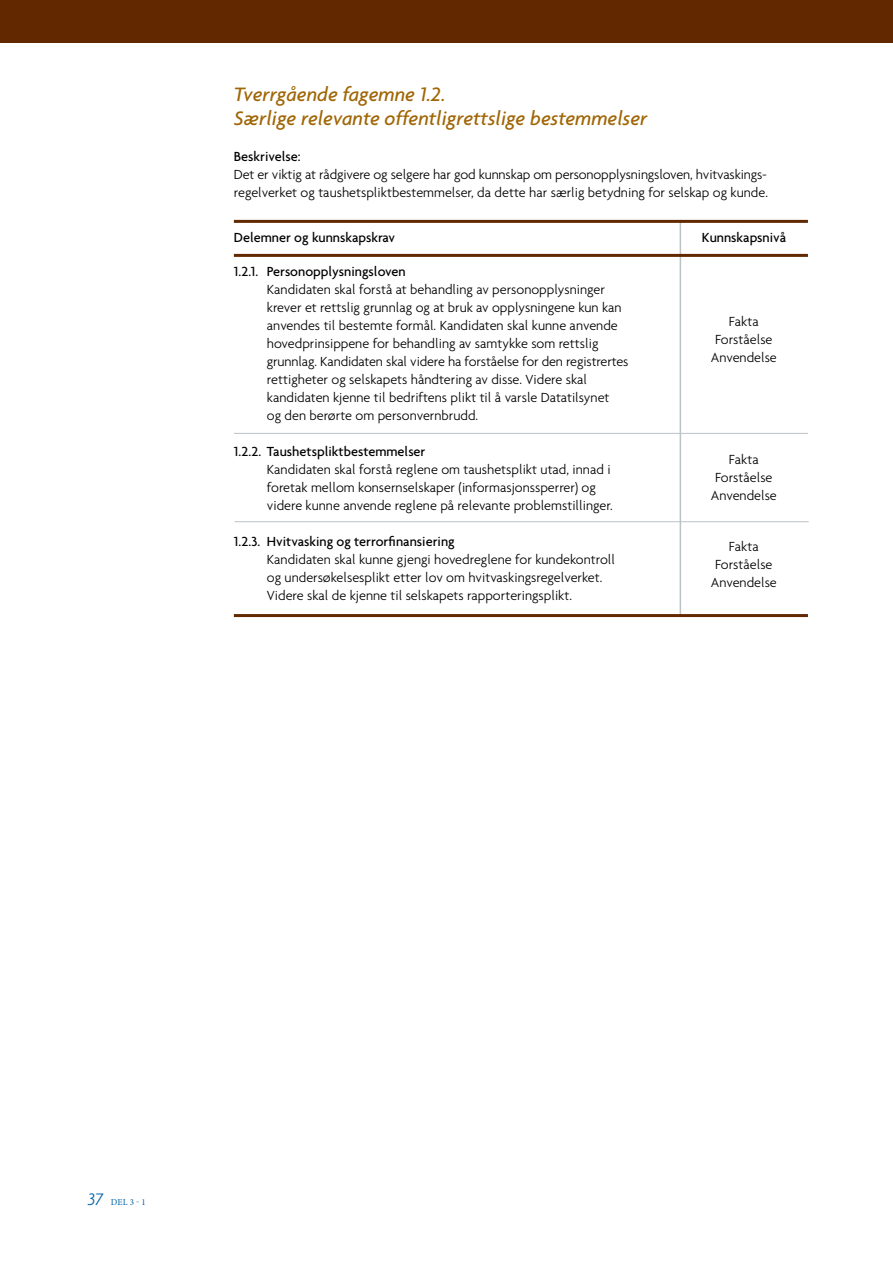
<style>
.page{position:relative;width:893px;height:1263px;background:#fff}
.page>*{position:absolute;margin:0;border:0;box-sizing:border-box;transform-origin:0 0}
.t1{font:italic 500 21px/24px "Agenda";color:#a06606}
.t2{font:300 14.25px/18px "Agenda";color:#000}
.t3{font:500 14.25px "Agenda";color:#000}
.t4{font:9px "Minion Pro";color:#0061a7}
.s1{font-family:"Agenda";font-weight:300;font-style:italic;font-size:18px}
</style>
<div class="page">
<div style="left:0;top:0;width:893px;height:43px;background:#622900"></div>
<hr style="left:680px;top:220px;width:1px;height:395px;background:#bbc2c6">
<hr style="left:234px;top:220px;width:574px;height:3px;background:#622900">
<hr style="left:234px;top:254px;width:574px;height:3px;background:#622900">
<hr style="left:234px;top:614px;width:574px;height:3px;background:#622900">
<hr style="left:234px;top:433px;width:574px;height:1px;background:#bbc2c6">
<hr style="left:235px;top:521px;width:574px;height:1px;background:#bbc2c6">
<h1 class="t1" style="left:234px;top:82px;width:415px">Tverrgående fagemne 1.2.<br>Særlige relevante offentligrettslige bestemmelser</h1>
<p class="t3" style="left:234px;top:148px;width:68px">Beskrivelse:</p>
<p class="t2" style="left:234px;top:165px;width:536px">Det er viktig at rådgivere og selgere har god kunnskap om personopplysningsloven, hvitvaskings&shy;regelverket og taushetspliktbestemmelser, da dette har særlig betydning for selskap og kunde.</p>
<p class="t3" style="left:234px;top:229px;width:163px">Delemner og kunnskapskrav</p>
<p class="t3" style="left:702px;top:229px;width:86px">Kunnskapsnivå</p>
<p class="t3" style="left:234px;top:263px;width:173px">1.2.1. Personopplysningsloven</p>
<p class="t2" style="left:267px;top:280px;width:363px">Kandidaten skal forstå at behandling av personopplysninger krever et rettslig grunnlag og at bruk av opplysningene kun kan anvendes til bestemte formål. Kandidaten skal kunne anvende hovedprinsippene for behandling av samtykke som rettslig grunnlag. Kandidaten skal videre ha forståelse for den registrertes rettigheter og selskapets håndtering av disse. Videre skal kandidaten kjenne til bedriftens plikt til å varsle Datatilsynet<br>og den berørte om personvernbrudd.</p>
<p class="t3" style="left:234px;top:443px;width:193px">1.2.2. Taushetspliktbestemmelser</p>
<p class="t2" style="left:267px;top:460px;width:347px">Kandidaten skal forstå reglene om taushetsplikt utad, innad i foretak mellom konsernselskaper (informasjonssperrer) og videre kunne anvende reglene på relevante problemstillinger.</p>
<p class="t3" style="left:234px;top:533px;width:222px">1.2.3. Hvitvasking og terrorfinansiering</p>
<p class="t2" style="left:267px;top:550px;width:350px">Kandidaten skal kunne gjengi hovedreglene for kundekontroll og undersøkelsesplikt etter lov om hvitvaskingsregelverket.<br>Videre skal de kjenne til selskapets rapporteringsplikt.</p>
<p class="t2" style="left:711px;top:313px;width:68px;text-align:center">Fakta<br>Forståelse<br>Anvendelse</p>
<p class="t2" style="left:711px;top:450px;width:68px;text-align:center">Fakta<br>Forståelse<br>Anvendelse</p>
<p class="t2" style="left:711px;top:537px;width:68px;text-align:center">Fakta<br>Forståelse<br>Anvendelse</p>
<p class="t4" style="left:88px;top:1195px;width:59px"><span class="s1">37</span> DEL 3 - 1</p>
</div>
